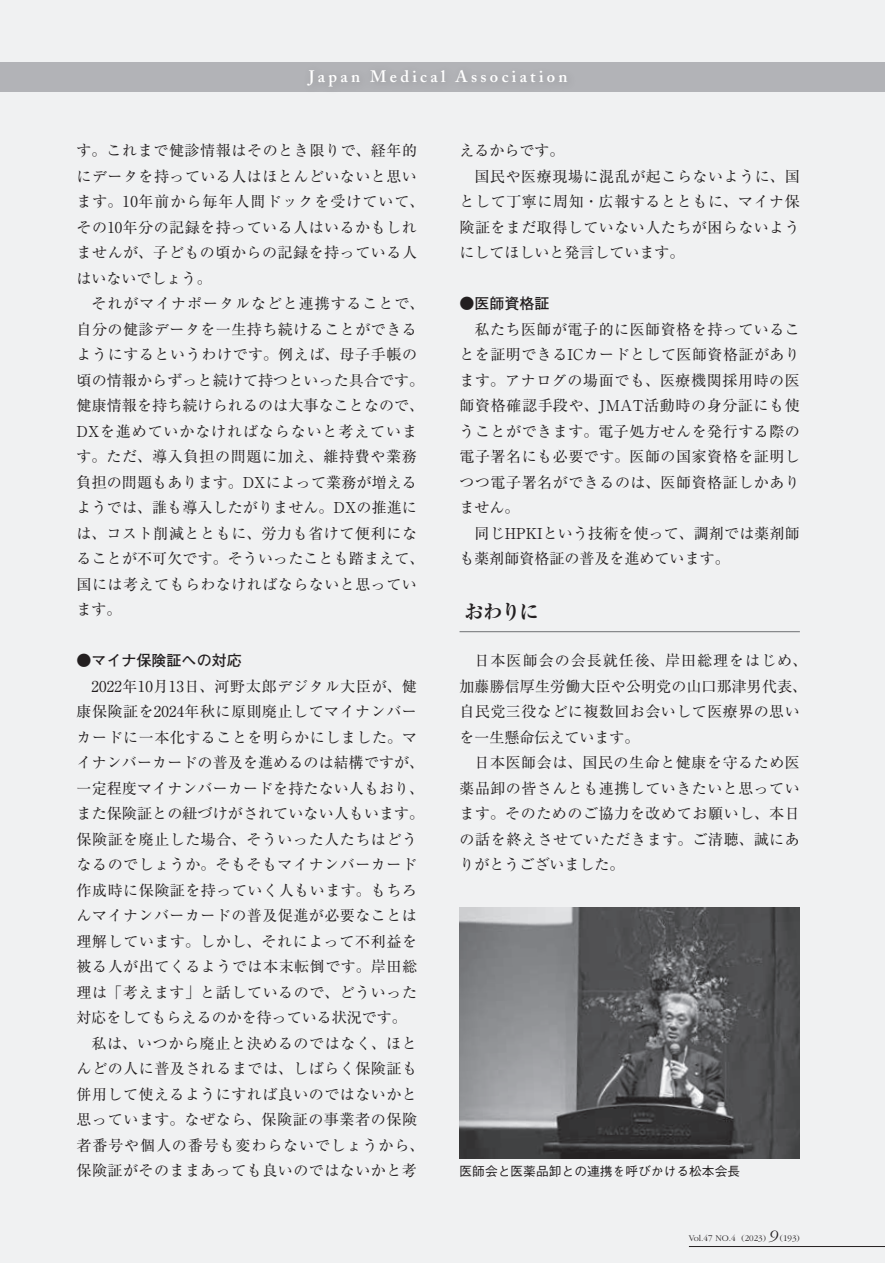
<style>
.page{position:relative;width:885px;height:1263px;background:#fff}
.page>*{position:absolute;margin:0;border:0;box-sizing:border-box;transform-origin:0 0}
.t1{font:700 expanded 19.5px "Ryumin Pr 6 N";color:#231f20}
.t2{font:600 16.5px "Adobe Caslon";letter-spacing:.2em;color:#fff}
.t3{font:15px/25.5px "Ryumin Pr 6 N";letter-spacing:.035em;color:#231f20}
.t4{font:15px/25.5px "Ryumin Pr 6 N";color:#231f20}
.t5{font:700 15px "Futo Go B101 Pr 6 N";color:#231f20}
.t6{font:500 12.75px "Gothic BBB Pr 6 N";color:#231f20}
.t7{font:300 9px "Garamond";color:#231f20}
.s1{font-style:italic;font-size:16.5px}
</style>
<div class="page">
<div style="left:0;top:0;width:884px;height:1263px;background:#f0f1f2"></div>
<hr style="left:688px;top:1246px;width:196px;height:1px;background:#231f20">
<div style="left:0;top:62px;width:884px;height:29px;background:#b2b3b7"></div>
<div style="left:301px;top:63px;width:276px;height:34px;background:#231f20;opacity:.25"></div>
<hr style="left:459px;top:631px;width:340px;height:1px;background:#76787b">
<img style="left:459px;top:908px;width:340px;height:251px">
<p class="t2" style="left:309px;top:66px;width:260px">Japan Medical Association</p>
<p class="t3" style="left:77px;top:137px;width:349px">す。これまで健診情報はそのとき限りで、経年的にデータを持っている人はほとんどいないと思います。10年前から毎年人間ドックを受けていて、その10年分の記録を持っている人はいるかもしれませんが、子どもの頃からの記録を持っている人はいないでしょう。</p>
<p class="t3" style="left:77px;top:290px;width:349px;text-indent:15px">それがマイナポータルなどと連携することで、自分の健診データを一生持ち続けることができるようにするというわけです。例えば、母子手帳の頃の情報からずっと続けて持つといった具合です。健康情報を持ち続けられるのは大事なことなので、<br>DXを進めていかなければならないと考えています。ただ、導入負担の問題に加え、維持費や業務負担の問題もあります。DXによって業務が増えるようでは、誰も導入したがりません。DXの推進には、コスト削減とともに、労力も省けて便利になることが不可欠です。そういったことも踏まえて、国には考えてもらわなければならないと思っています。</p>
<p class="t5" style="left:77px;top:648px;width:166px">●マイナ保険証への対応</p>
<p class="t3" style="left:77px;top:672px;width:349px;text-indent:15px">2022年10月13日、河野太郎デジタル大臣が、健康保険証を2024年秋に原則廃止してマイナンバーカードに一本化することを明らかにしました。マイナンバーカードの普及を進めるのは結構ですが、一定程度マイナンバーカードを持たない人もおり、また保険証との紐づけがされていない人もいます。保険証を廃止した場合、そういった人たちはどうなるのでしょうか。そもそもマイナンバーカード作成時に保険証を持っていく人もいます。もちろんマイナンバーカードの普及促進が必要なことは理解しています。しかし、それによって不利益を被る人が出てくるようでは本末転倒です。岸田総理は「考えます」と話しているので、どういった対応をしてもらえるのかを待っている状況です。</p>
<p class="t3" style="left:77px;top:1029px;width:349px;text-align:center">私は、いつから廃止と決めるのではなく、ほと<br>んどの人に普及されるまでは、しばらく保険証も併用して使えるようにすれば良いのではないかと思っています。なぜなら、保険証の事業者の保険者番号や個人の番号も変わらないでしょうから、保険証がそのままあっても良いのではないかと考</p>
<p class="t3" style="left:459px;top:137px;width:106px">えるからです。</p>
<p class="t3" style="left:474px;top:162px;width:327px">国民や医療現場に混乱が起こらないように、国</p>
<p class="t3" style="left:459px;top:188px;width:342px">として丁寧に周知・広報するとともに、マイナ保</p>
<p class="t3" style="left:459px;top:213px;width:342px">険証をまだ取得していない人たちが困らないよう</p>
<p class="t4" style="left:459px;top:239px;width:226px">にしてほしいと発言しています。</p>
<p class="t5" style="left:459px;top:291px;width:91px">●医師資格証</p>
<p class="t3" style="left:459px;top:315px;width:342px;text-align:justify;text-indent:15px">私たち医師が電子的に医師資格を持っていることを証明できるICカードとして医師資格証があります。アナログの場面でも、医療機関採用時の医師資格確認手段や、JMAT活動時の身分証にも使うことができます。電子処方せんを発行する際の電子署名にも必要です。医師の国家資格を証明しつつ電子署名ができるのは、医師資格証しかありません。</p>
<p class="t4" style="left:459px;top:519px;width:342px;text-indent:15px">同じHPKIという技術を使って、調剤では薬剤師も薬剤師資格証の普及を進めています。</p>
<h1 class="t1" style="left:464px;top:596px;width:76px">おわりに</h1>
<p class="t3" style="left:459px;top:647px;width:349px;text-indent:15px">日本医師会の会長就任後、岸田総理をはじめ、加藤勝信厚生労働大臣や公明党の山口那津男代表、自民党三役などに複数回お会いして医療界の思いを一生懸命伝えています。</p>
<p class="t3" style="left:459px;top:749px;width:342px;text-align:justify;text-indent:15px">日本医師会は、国民の生命と健康を守るため医薬品卸の皆さんとも連携していきたいと思っています。そのためのご協力を改めてお願いし、本日の話を終えさせていただきます。ご清聴、誠にありがとうございました。</p>
<p class="t6" style="left:459px;top:1161px;width:282px">医師会と医薬品卸との連携を呼びかける松本会長</p>
<p class="t7" style="left:688px;top:1233px;width:112px">Vol.47 NO.4 (2023) <span class="s1">9</span> (193)</p>
</div>
